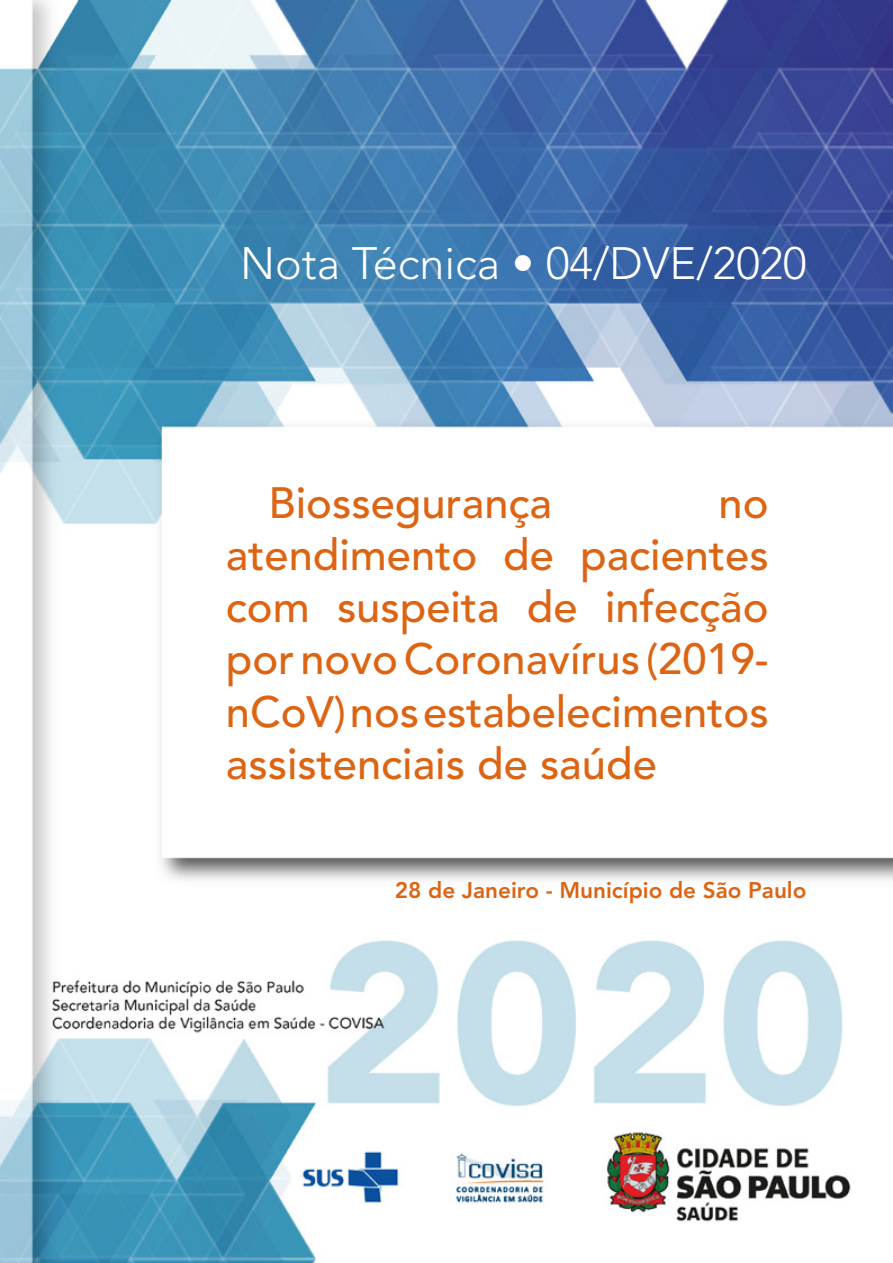
<style>
.page{position:relative;width:893px;height:1263px;background:#fff}
.page>*{position:absolute;margin:0;border:0;box-sizing:border-box;transform-origin:0 0}
.t1{font:300 45px "Avenir LT Std";color:#fff}
.t2{font:500 43.5px/52.2px "Avenir LT Std";color:#dc6413;text-align:justify}
.t3{font:800 22.5px "Avenir LT Std";color:#dc6413}
</style>
<div class="page">
<img style="left:0;top:0;width:893px;height:1263px">
<p class="t1" style="left:240px;top:237px;width:568px">Nota Técnica • 04/DVE/2020</p>
<p class="t2" style="left:268px;top:478px;width:285px">Biossegurança</p>
<p class="t2" style="left:226px;top:478px;width:544px;text-indent:493px">no atendimento de pacientes com suspeita de infecção por novo Coronavírus (2019- nCoV) nos estabelecimentos assistenciais de saúde</p>
<p class="t3" style="left:395px;top:877px;width:413px">28 de Janeiro - Município de São Paulo</p>
</div>
